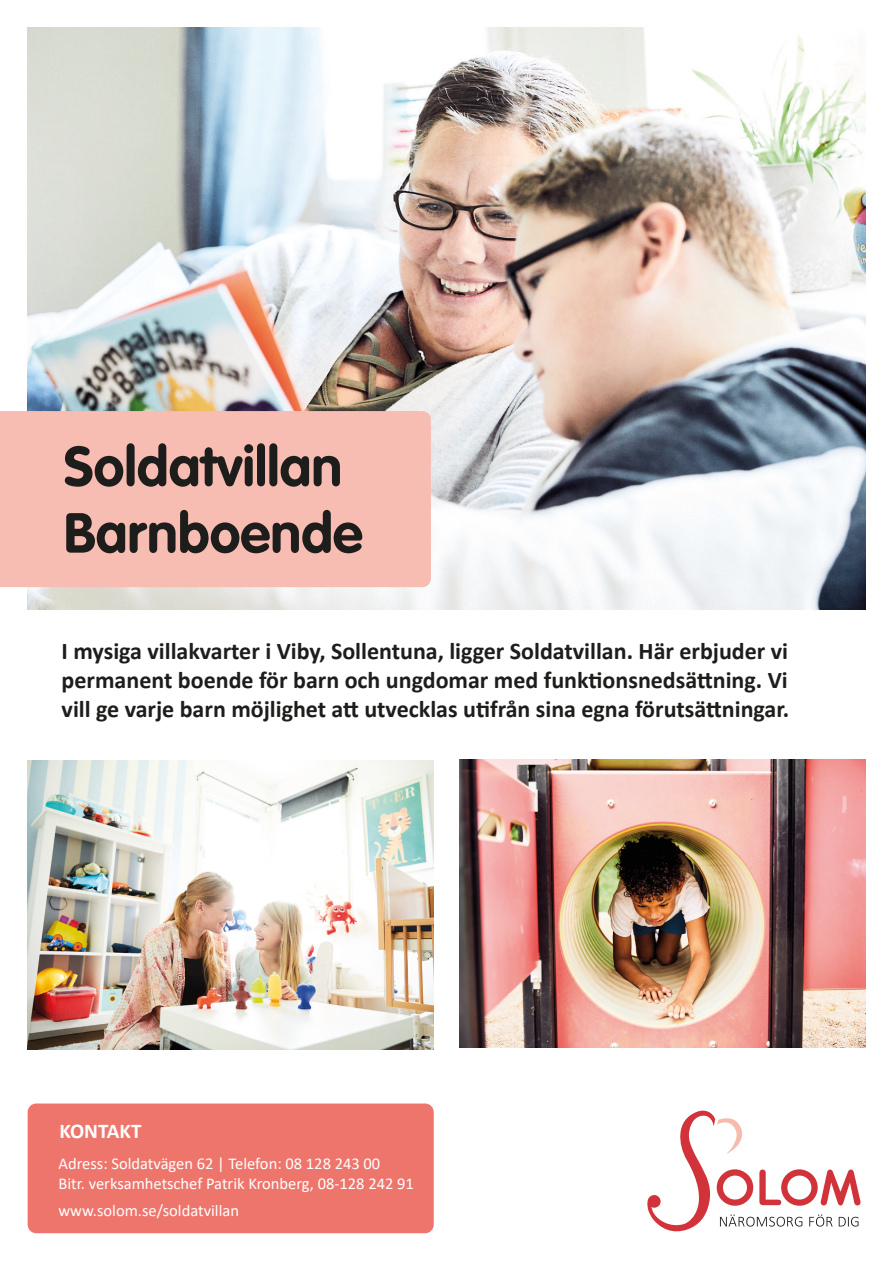
<style>
.page{position:relative;width:893px;height:1263px;background:#fff}
.page>*{position:absolute;margin:0;border:0;box-sizing:border-box;transform-origin:0 0}
.t1{font:700 55.5px/66.6px "VAG Rounded Std";color:#1d1d1b}
.t2{font:700 24px/28.8px "Calibri";color:#1d1d1b;text-align:justify}
.t3{font:700 21px "Calibri";color:#fff}
.t4{font:16.5px/19.8px "Calibri";color:#fff}
</style>
<div class="page">
<img style="left:28px;top:28px;width:837px;height:581px">
<svg style="left:647px;top:1110px;width:213px;height:122px"></svg>
<div style="left:28px;top:1103px;width:406px;height:130px;background:#ee756c;border-radius:9px"></div>
<div style="left:0;top:411px;width:431px;height:176px;background:#f7bcb2"></div>
<img style="left:28px;top:760px;width:406px;height:289px">
<img style="left:459px;top:759px;width:406px;height:288px">
<h1 class="t1" style="left:64px;top:435px;width:301px">Soldatvillan<br>Barnboende</h1>
<p class="t2" style="left:62px;top:637px;width:729px">I mysiga villakvarter i Viby, Sollentuna, ligger Soldatvillan. Här erbjuder vi permanent boende för barn och ungdomar med funktionsnedsättning. Vi vill ge varje barn möjlighet att utvecklas utifrån sina egna förutsättningar.</p>
<p class="t3" style="left:60px;top:1116px;width:83px">KONTAKT</p>
<p class="t4" style="left:58px;top:1153px;width:357px">Adress: Soldatvägen 62 | Telefon: 08 128 243 00<br>Bitr. verksamhetschef Patrik Kronberg, 08-128 242 91</p>
<p class="t4" style="left:58px;top:1200px;width:182px">www.solom.se/soldatvillan</p>
</div>
